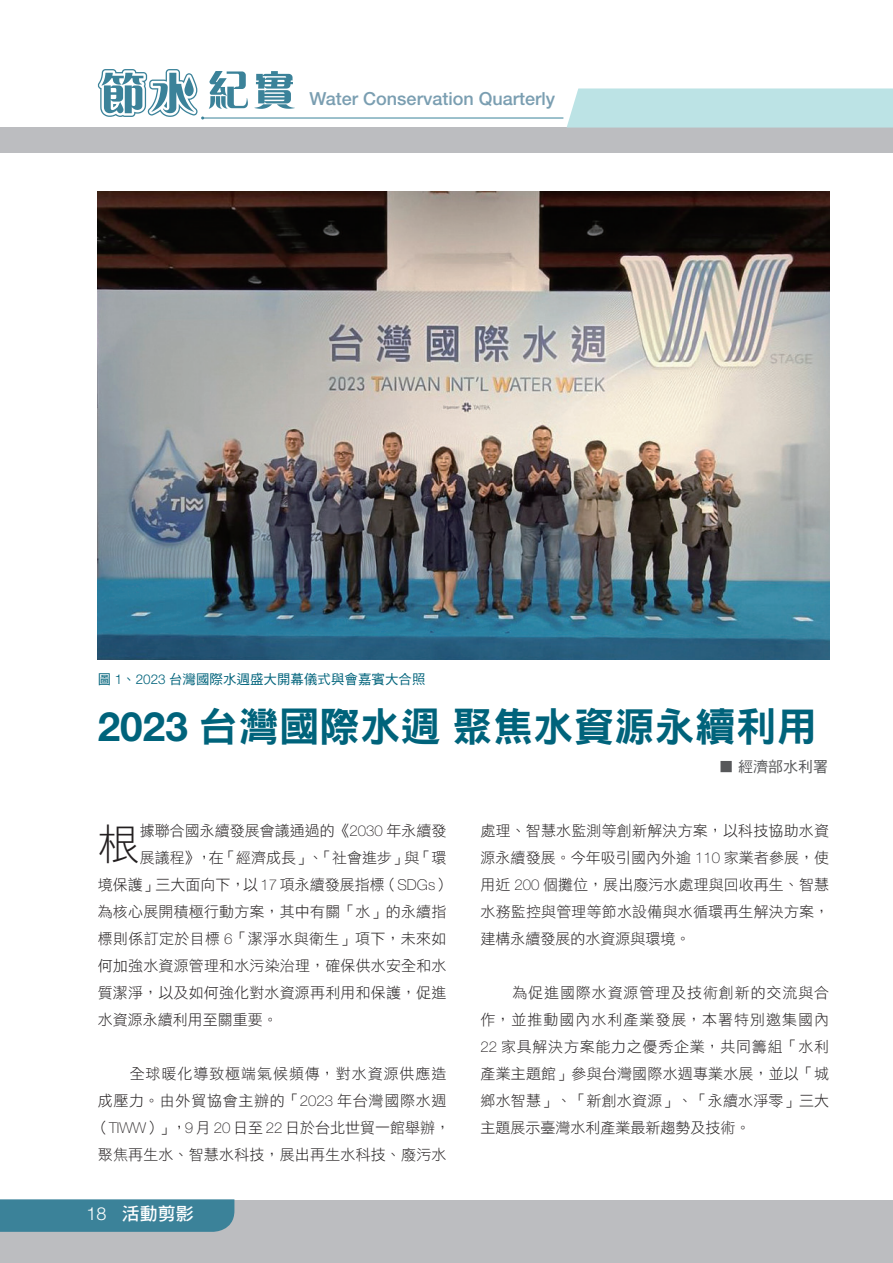
<style>
.page{position:relative;width:893px;height:1263px;background:#fff}
.page>*{position:absolute;margin:0;border:0;box-sizing:border-box;transform-origin:0 0}
.內文首段字放大{font:42px "DF Hei Std W3";color:#231f20}
.大標-黑{font:40.5px "DF Hei Std W9";color:#00637b}
.t1{font:500 18px "Helvetica Neue";color:#7a9eb1}
.t2{font:18px "DF Hei Std W7";color:#fff}
.內文{font:15px/27px "DF Hei Std W3";letter-spacing:.01em;color:#231f20;text-align:justify}
.內文首段字放大-2{font:15px "DF Hei Std W3";letter-spacing:.01em;color:#231f20}
.內文-2{font:15px/27px "DF Hei Std W3";letter-spacing:.045em;color:#231f20}
.作者{font:15px "DF Hei Std W5";color:#57585a}
.圖說{font:13.5px "DF Hei Std W5";color:#00637b}
.s1{font-family:"Helvetica Neue";font-weight:300}
.s2{font-family:"Helvetica Neue";font-weight:700}
.s3{font-family:"Helvetica Neue";font-weight:100}
</style>
<div class="page">
<div style="left:0;top:128px;width:893px;height:1135px;background:#bcbdc0"></div>
<div style="left:567px;top:88px;width:326px;height:40px;background:#bce3e5"></div>
<svg style="left:0;top:1199px;width:234px;height:33px;background:#3f849a"></svg>
<div style="left:0;top:153px;width:893px;height:1046px;background:#fff"></div>
<img style="left:98px;top:191px;width:731px;height:469px">
<svg style="left:255px;top:71px;width:40px;height:38px"></svg>
<hr style="left:203px;top:118px;width:360px;height:1px;background:#3b8299">
<svg style="left:98px;top:69px;width:150px;height:51px"></svg>
<p class="t1" style="left:310px;top:88px;width:247px">Water Conservation Quarterly</p>
<p class="圖說" style="left:98px;top:672px;width:329px">圖 <span class="s1">1</span>、<span class="s1">2023</span> 台灣國際水週盛大開幕儀式與會嘉賓大合照</p>
<p class="大標-黑" style="left:98px;top:705px;width:720px"><span class="s2">2023</span> 台灣國際水週聚焦水資源永續利用</p>
<p class="作者" style="left:719px;top:758px;width:111px">■ 經濟部水利署</p>
<p class="內文首段字放大" style="left:98px;top:821px;width:43px">根</p>
<p class="內文首段字放大-2" style="left:140px;top:822px;width:308px">據聯合國永續發展會議通過的《<span class="s3">2030</span> 年永續發</p>
<p class="內文首段字放大-2" style="left:140px;top:849px;width:308px">展議程》，在「經濟成長」、「社會進步」與「環</p>
<p class="內文首段字放大-2" style="left:98px;top:876px;width:354px">境保護」三大面向下，以 <span class="s3">17</span> 項永續發展指標（<span class="s3">SDGs</span>）</p>
<p class="內文首段字放大-2" style="left:98px;top:903px;width:350px">為核心展開積極行動方案，其中有關「水」的永續指</p>
<p class="內文首段字放大-2" style="left:98px;top:930px;width:350px">標則係訂定於目標 <span class="s3">6</span>「潔淨水與衛生」項下，未來如</p>
<p class="內文首段字放大-2" style="left:98px;top:957px;width:350px">何加強水資源管理和水污染治理，確保供水安全和水</p>
<p class="內文首段字放大-2" style="left:98px;top:984px;width:350px">質潔淨，以及如何強化對水資源再利用和保護，促進</p>
<p class="內文首段字放大-2" style="left:98px;top:1011px;width:182px">水資源永續利用至關重要。</p>
<p class="內文-2" style="left:94px;top:1060px;width:358px;text-indent:36px">全球暖化導致極端氣候頻傳，對水資源供應造成壓力。由外貿協會主辦的「<span class="s3">2023</span> 年台灣國際水週（<span class="s3">TIWW</span>）」，<span class="s3">9</span> 月 <span class="s3">20</span> 日至 <span class="s3">22</span> 日於台北世貿一館舉辦，聚焦再生水、智慧水科技，展出再生水科技、廢污水</p>
<p class="t2" style="left:87px;top:1204px;width:109px"><span class="s1">18</span> 活動剪影</p>
<p class="內文" style="left:480px;top:817px;width:350px">處理、智慧水監測等創新解決方案，以科技協助水資源永續發展。今年吸引國內外逾 <span class="s3">110</span> 家業者參展，使用近 <span class="s3">200</span> 個攤位，展出廢污水處理與回收再生、智慧水務監控與管理等節水設備與水循環再生解決方案，建構永續發展的水資源與環境。</p>
<p class="內文" style="left:480px;top:979px;width:350px;text-indent:32px">為促進國際水資源管理及技術創新的交流與合作，並推動國內水利產業發展，本署特別邀集國內<span class="s3">22</span> 家具解決方案能力之優秀企業，共同籌組「水利產業主題館」參與台灣國際水週專業水展，並以「城鄉水智慧」、「新創水資源」、「永續水淨零」三大主題展示臺灣水利產業最新趨勢及技術。</p>
</div>
